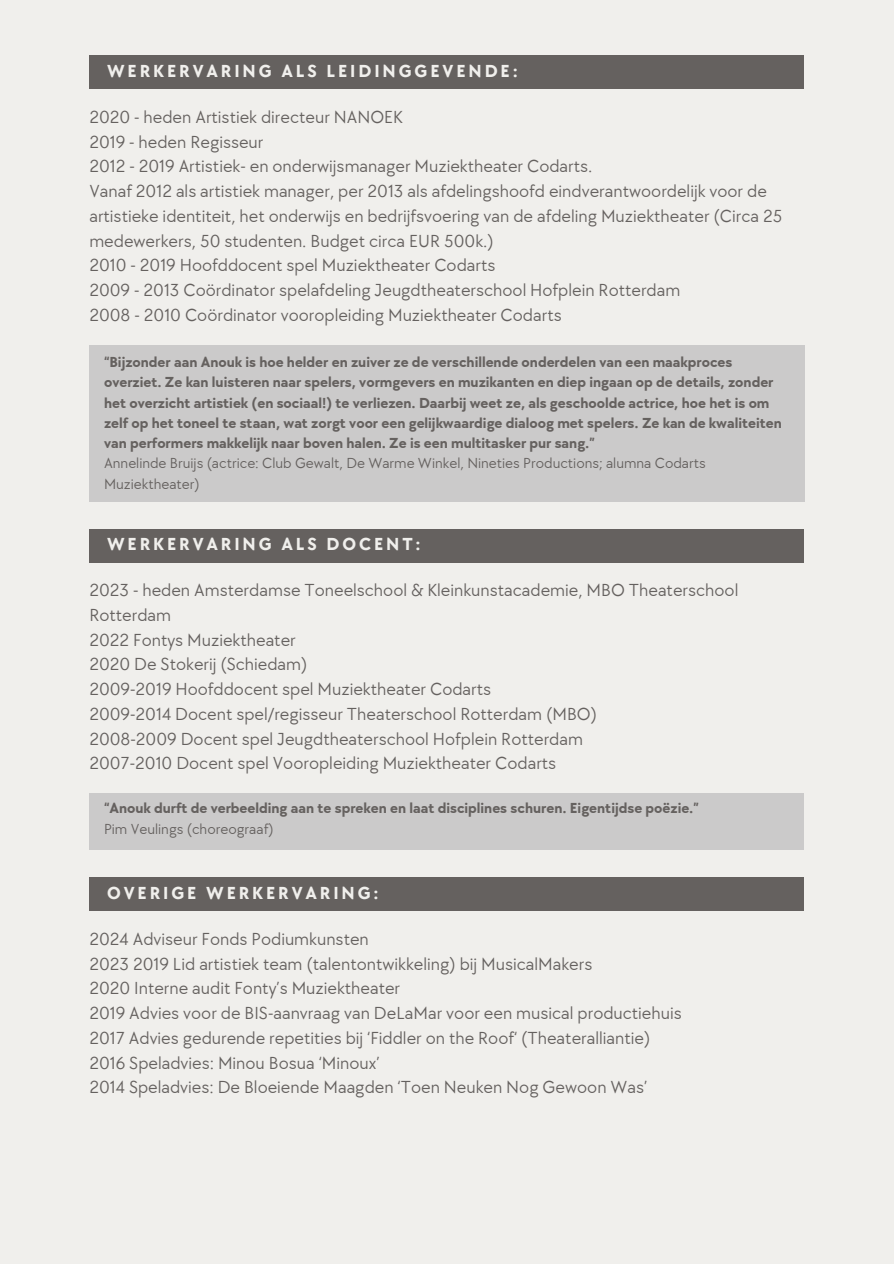
<style>
.page{position:relative;width:894px;height:1264px;background:#fff}
.page>*{position:absolute;margin:0;border:0;box-sizing:border-box;transform-origin:0 0}
.t1{font:18px/24.8px "TT Chocolates";color:#65615f}
.t2{font:700 18px "TT Chocolates";letter-spacing:.16em;color:#f0efec}
.t3{font:700 15px/20.2px "TT Chocolates";color:#65615f}
.t4{font:15px/20.2px "TT Chocolates";color:#65615f}
</style>
<div class="page">
<div style="left:0;top:0;width:893px;height:1263px;background:#f0efec"></div>
<div style="left:89px;top:55px;width:715px;height:34px;background:#65615f"></div>
<div style="left:89px;top:345px;width:715px;height:156px;background:#cbcaca"></div>
<div style="left:89px;top:528px;width:715px;height:34px;background:#65615f"></div>
<div style="left:89px;top:793px;width:715px;height:57px;background:#cbcaca"></div>
<div style="left:89px;top:877px;width:715px;height:34px;background:#65615f"></div>
<h1 class="t2" style="left:107px;top:61px;width:412px">WERKERVARING ALS LEIDINGGEVENDE:</h1>
<h2 class="t1" style="left:89px;top:105px;width:694px">2020 - heden Artistiek directeur NANOEK<br>2019 - heden Regisseur<br>2012 - 2019 Artistiek- en onderwijsmanager Muziektheater Codarts.<br>Vanaf 2012 als artistiek manager, per 2013 als afdelingshoofd eindverantwoordelijk voor de artistieke identiteit, het onderwijs en bedrijfsvoering van de afdeling Muziektheater (Circa 25 medewerkers, 50 studenten. Budget circa EUR 500k.)<br>2010 - 2019 Hoofddocent spel Muziektheater Codarts<br>2009 - 2013 Coördinator spelafdeling Jeugdtheaterschool Hofplein Rotterdam</h2>
<p class="t1" style="left:89px;top:303px;width:474px">2008 - 2010 Coördinator vooropleiding Muziektheater Codarts</p>
<p class="t3" style="left:104px;top:352px;width:679px">“Bijzonder aan Anouk is hoe helder en zuiver ze de verschillende onderdelen van een maakproces overziet. Ze kan luisteren naar spelers, vormgevers en muzikanten en diep ingaan op de details, zonder het overzicht artistiek (en sociaal!) te verliezen. Daarbij weet ze, als geschoolde actrice, hoe het is om zelf op het toneel te staan, wat zorgt voor een gelijkwaardige dialoog met spelers. Ze kan de kwaliteiten van performers makkelijk naar boven halen. Ze is een multitasker pur sang.”</p>
<p class="t4" style="left:104px;top:453px;width:603px">Annelinde Bruijs (actrice: Club Gewalt, De Warme Winkel, Nineties Productions; alumna Codarts<br>Muziektheater)</p>
<h1 class="t2" style="left:107px;top:534px;width:315px">WERKERVARING ALS DOCENT:</h1>
<h2 class="t1" style="left:89px;top:578px;width:650px">2023 - heden Amsterdamse Toneelschool &amp; Kleinkunstacademie, MBO Theaterschool Rotterdam<br>2022 Fontys Muziektheater<br>2020 De Stokerij (Schiedam)<br>2009-2019 Hoofddocent spel Muziektheater Codarts<br>2009-2014 Docent spel/regisseur Theaterschool Rotterdam (MBO)<br>2008-2009 Docent spel Jeugdtheaterschool Hofplein Rotterdam</h2>
<p class="t1" style="left:89px;top:751px;width:468px">2007-2010 Docent spel Vooropleiding Muziektheater Codarts</p>
<p class="t3" style="left:104px;top:798px;width:596px">“Anouk durft de verbeelding aan te spreken en laat disciplines schuren. Eigentijdse poëzie.”</p>
<p class="t4" style="left:104px;top:819px;width:171px">Pim Veulings (choreograaf)</p>
<h1 class="t2" style="left:107px;top:882px;width:273px">OVERIGE WERKERVARING:</h1>
<h2 class="t1" style="left:89px;top:926px;width:593px">2024 Adviseur Fonds Podiumkunsten<br>2023 2019 Lid artistiek team (talentontwikkeling) bij MusicalMakers<br>2020 Interne audit Fonty’s Muziektheater<br>2019 Advies voor de BIS-aanvraag van DeLaMar voor een musical productiehuis 2017 Advies gedurende repetities bij ‘Fiddler on the Roof‘ (Theateralliantie)<br>2016 Speladvies: Minou Bosua ‘Minoux’</h2>
<p class="t1" style="left:89px;top:1075px;width:559px">2014 Speladvies: De Bloeiende Maagden ‘Toen Neuken Nog Gewoon Was’</p>
</div>
